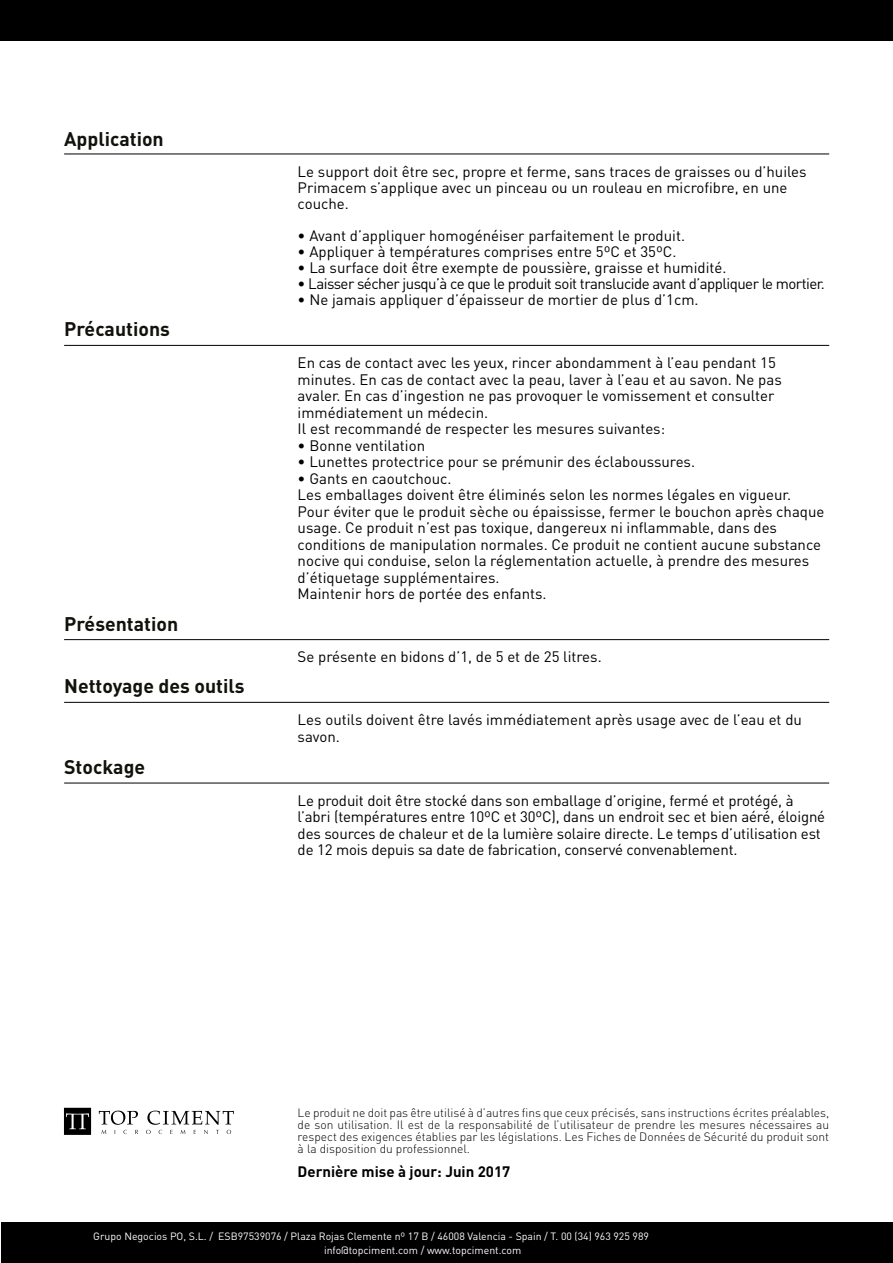
<style>
.page{position:relative;width:893px;height:1263px;background:#fff}
.page>*{position:absolute;margin:0;border:0;box-sizing:border-box;transform-origin:0 0}
.t1{font:700 19.5px "DIN";color:#12110c}
.t2{font:15px/16.5px "DIN";color:#000}
.t3{font:15px "DIN";letter-spacing:-.035em;color:#000}
.t4{font:700 15px "DIN";color:#000}
.t5{font:300 12px/12px "DIN";color:#000;text-align:justify}
.t6{font:10.5px/13.2px "DIN";color:#fff}
</style>
<div class="page">
<div style="left:1px;top:1222px;width:892px;height:41px;background:#000"></div>
<div style="left:0;top:0;width:893px;height:41px;background:#000"></div>
<svg style="left:99px;top:1110px;width:39px;height:24px"></svg>
<svg style="left:146px;top:1110px;width:88px;height:24px"></svg>
<svg style="left:64px;top:1108px;width:27px;height:27px"></svg>
<hr style="left:64px;top:345px;width:765px;height:1px;background:#000">
<hr style="left:64px;top:639px;width:765px;height:1px;background:#000">
<hr style="left:64px;top:702px;width:765px;height:1px;background:#000">
<hr style="left:64px;top:783px;width:765px;height:1px;background:#000">
<hr style="left:64px;top:154px;width:765px;height:1px;background:#000">
<h1 class="t1" style="left:64px;top:126px;width:101px">Application</h1>
<h1 class="t1" style="left:64px;top:317px;width:107px">Précautions</h1>
<h1 class="t1" style="left:64px;top:611px;width:116px">Présentation</h1>
<h1 class="t1" style="left:64px;top:674px;width:182px">Nettoyage des outils</h1>
<h1 class="t1" style="left:64px;top:754px;width:83px">Stockage</h1>
<p class="t2" style="left:298px;top:163px;width:510px;line-height:16px">Le support doit être sec, propre et ferme, sans traces de graisses ou d’huiles<br>Primacem s’applique avec un pinceau ou un rouleau en microfibre, en une couche.</p>
<p class="t2" style="left:298px;top:227px;width:389px">• Avant d’appliquer homogénéiser parfaitement le produit.</p>
<p class="t2" style="left:298px;top:243px;width:380px">• Appliquer à températures comprises entre 5ºC et 35ºC.</p>
<p class="t2" style="left:298px;top:259px;width:430px">• La surface doit être exempte de poussière, graisse et humidité.</p>
<p class="t3" style="left:298px;top:274px;width:529px">• Laisser sécher jusqu’à ce que le produit soit translucide avant d’appliquer le mortier.</p>
<p class="t2" style="left:298px;top:291px;width:402px">• Ne jamais appliquer d’épaisseur de mortier de plus d’1cm.</p>
<p class="t2" style="left:298px;top:354px;width:486px">En cas de contact avec les yeux, rincer abondamment à l’eau pendant 15 minutes. En cas de contact avec la peau, laver à l’eau et au savon. Ne pas avaler. En cas d’ingestion ne pas provoquer le vomissement et consulter immédiatement un médecin.<br>Il est recommandé de respecter les mesures suivantes:</p>
<p class="t2" style="left:298px;top:437px;width:129px">• Bonne ventilation</p>
<p class="t2" style="left:298px;top:453px;width:399px">• Lunettes protectrice pour se prémunir des éclaboussures.</p>
<p class="t2" style="left:298px;top:470px;width:528px">• Gants en caoutchouc.<br>Les emballages doivent être éliminés selon les normes légales en vigueur.<br>Pour éviter que le produit sèche ou épaississe, fermer le bouchon après chaque usage. Ce produit n’est pas toxique, dangereux ni inflammable, dans des conditions de manipulation normales. Ce produit ne contient aucune substance nocive qui conduise, selon la réglementation actuelle, à prendre des mesures d’étiquetage supplémentaires.<br>Maintenir hors de portée des enfants.</p>
<p class="t2" style="left:298px;top:648px;width:306px">Se présente en bidons d’1, de 5 et de 25 litres.</p>
<p class="t2" style="left:298px;top:711px;width:506px">Les outils doivent être lavés immédiatement après usage avec de l’eau et du savon.</p>
<p class="t2" style="left:298px;top:791px;width:529px">Le produit doit être stocké dans son emballage d’origine, fermé et protégé, à l’abri (températures entre 10ºC et 30ºC), dans un endroit sec et bien aéré, éloigné des sources de chaleur et de la lumière solaire directe. Le temps d’utilisation est de 12 mois depuis sa date de fabrication, conservé convenablement.</p>
<p class="t5" style="left:298px;top:1107px;width:533px">Le produit ne doit pas être utilisé à d’autres fins que ceux précisés, sans instructions écrites préalables, de son utilisation. Il est de la responsabilité de l’utilisateur de prendre les mesures nécessaires au respect des exigences établies par les législations. Les Fiches de Données de Sécurité du produit sont à la disposition du professionnel.</p>
<p class="t4" style="left:298px;top:1162px;width:214px">Dernière mise à jour: Juin 2017</p>
<p class="t6" style="left:324px;top:1230px;width:326px;text-indent:-231px">Grupo Negocios PO, S.L. / ESB97539076 / Plaza Rojas Clemente nº 17 B / 46008 Valencia - Spain / T. 00 (34) 963 925 989 info@topciment.com / www.topciment.com</p>
</div>
